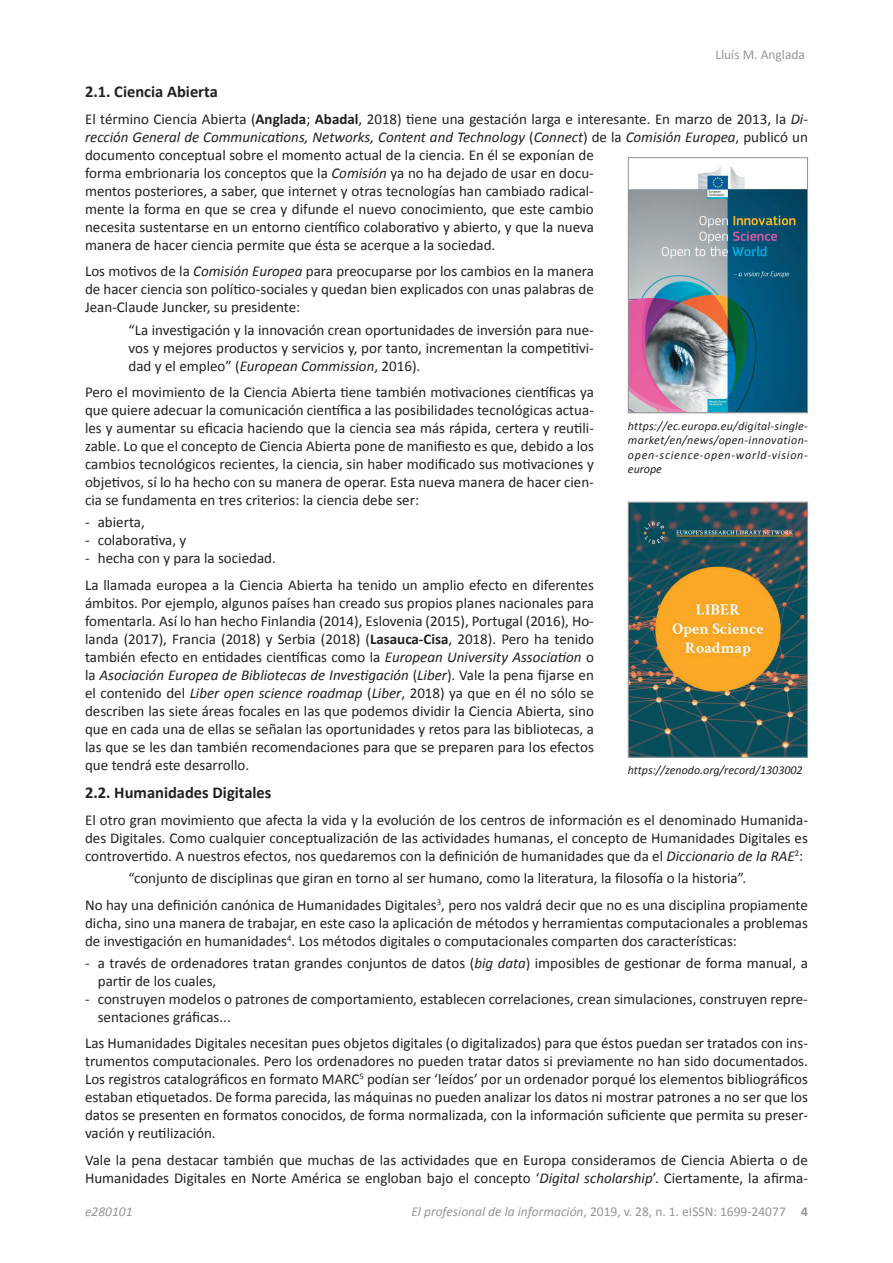
<style>
.page{position:relative;width:893px;height:1263px;background:#fff}
.page>*{position:absolute;margin:0;border:0;box-sizing:border-box;transform-origin:0 0}
.t1{font:700 16.5px "Calibri";color:#231f20}
.t2{font:15px/18px "Calibri";color:#231f20}
.t3{font:13.5px "Calibri";color:#939598}
.t4{font:italic 13.5px "Calibri";color:#939598}
.t5{font:italic 12px/14.4px "Calibri";letter-spacing:.03em;color:#231f20;text-align:justify}
.t6{font:italic 12px "Calibri";color:#231f20}
.s1{font-weight:700}
.s2{font-style:italic}
</style>
<div class="page">
<img style="left:630px;top:166px;width:176px;height:245px">
<div style="left:628px;top:157px;width:180px;height:256px;border:1px solid #939598"></div>
<img style="left:630px;top:504px;width:176px;height:252px">
<div style="left:628px;top:502px;width:180px;height:256px;border:1px solid #939598"></div>
<p class="t3" style="left:715px;top:46px;width:91px">Lluís M. Anglada</p>
<p class="t1" style="left:85px;top:81px;width:134px">2.1. Ciencia Abierta</p>
<p class="t2" style="left:85px;top:110px;width:724px">El término Ciencia Abierta (<span class="s1">Anglada</span>; <span class="s1">Abadal</span>, 2018) tiene una gestación larga e interesante. En marzo de 2013, la <span class="s2">Di&shy;rección General de Communications, Networks, Content and Technology</span> (<span class="s2">Connect</span>) de la <span class="s2">Comisión Europea</span>, publicó un documento conceptual sobre el momento actual de la ciencia. En él se exponían de<br>forma embrionaria los conceptos que la <span class="s2">Comisión</span> ya no ha dejado de usar en docu-<br>mentos posteriores, a saber, que internet y otras tecnologías han cambiado radical-<br>mente la forma en que se crea y difunde el nuevo conocimiento, que este cambio<br>necesita sustentarse en un entorno científico colaborativo y abierto, y que la nueva<br>manera de hacer ciencia permite que ésta se acerque a la sociedad.</p>
<p class="t2" style="left:85px;top:262px;width:510px;text-align:justify">Los motivos de la <span class="s2">Comisión Europea</span> para preocuparse por los cambios en la manera de hacer ciencia son político-sociales y quedan bien explicados con unas palabras de Jean-Claude Juncker, su presidente:</p>
<p class="t2" style="left:129px;top:321px;width:467px;text-align:justify">“La investigación y la innovación crean oportunidades de inversión para nue&shy;vos y mejores productos y servicios y, por tanto, incrementan la competitivi&shy;dad y el empleo” (<span class="s2">European Commission</span>, 2016).</p>
<p class="t2" style="left:85px;top:383px;width:510px;text-align:justify">Pero el movimiento de la Ciencia Abierta tiene también motivaciones científicas ya que quiere adecuar la comunicación científica a las posibilidades tecnológicas actua&shy;les y aumentar su eficacia haciendo que la ciencia sea más rápida, certera y reutili&shy;zable. Lo que el concepto de Ciencia Abierta pone de manifiesto es que, debido a los cambios tecnológicos recientes, la ciencia, sin haber modificado sus motivaciones y objetivos, sí lo ha hecho con su manera de operar. Esta nueva manera de hacer cien&shy;cia se fundamenta en tres criterios: la ciencia debe ser:</p>
<p class="t2" style="left:85px;top:513px;width:61px">- abierta,</p>
<p class="t2" style="left:85px;top:531px;width:103px">- colaborativa, y</p>
<p class="t2" style="left:85px;top:545px;width:510px;line-height:26.5px">- hecha con y para la sociedad.<br>La llamada europea a la Ciencia Abierta ha tenido un amplio efecto en diferentes</p>
<p class="t2" style="left:85px;top:594px;width:510px;text-align:justify">ámbitos. Por ejemplo, algunos países han creado sus propios planes nacionales para fomentarla. Así lo han hecho Finlandia (2014), Eslovenia (2015), Portugal (2016), Ho&shy;landa (2017), Francia (2018) y Serbia (2018) (<span class="s1">Lasauca-Cisa</span>, 2018). Pero ha tenido también efecto en entidades científicas como la <span class="s2">European University Association</span> o la <span class="s2">Asociación Europea de Bibliotecas de Investigación</span> (<span class="s2">Liber</span>). Vale la pena fijarse en el contenido del <span class="s2">Liber open science roadmap</span> (<span class="s2">Liber</span>, 2018) ya que en él no sólo se describen las siete áreas focales en las que podemos dividir la Ciencia Abierta, sino que en cada una de ellas se señalan las oportunidades y retos para las bibliotecas, a las que se les dan también recomendaciones para que se preparen para los efectos que tendrá este desarrollo.</p>
<p class="t1" style="left:85px;top:782px;width:188px">2.2. Humanidades Digitales</p>
<p class="t2" style="left:85px;top:811px;width:724px;text-align:justify">El otro gran movimiento que afecta la vida y la evolución de los centros de información es el denominado Humanida&shy;des Digitales. Como cualquier conceptualización de las actividades humanas, el concepto de Humanidades Digitales es controvertido. A nuestros efectos, nos quedaremos con la definición de humanidades que da el <span class="s2">Diccionario de la RAE</span><sup>2</sup>:</p>
<p class="t2" style="left:85px;top:865px;width:724px;line-height:26.5px;text-indent:44px">“conjunto de disciplinas que giran en torno al ser humano, como la literatura, la filosofía o la historia”.<br>No hay una definición canónica de Humanidades Digitales<sup>3</sup>, pero nos valdrá decir que no es una disciplina propiamente</p>
<p class="t2" style="left:85px;top:914px;width:724px">dicha, sino una manera de trabajar, en este caso la aplicación de métodos y herramientas computacionales a problemas de investigación en humanidades<sup>4</sup>. Los métodos digitales o computacionales comparten dos características:</p>
<p class="t2" style="left:98px;top:954px;width:712px;text-indent:-13px">- a través de ordenadores tratan grandes conjuntos de datos (<span class="s2">big data</span>) imposibles de gestionar de forma manual, a partir de los cuales,</p>
<p class="t2" style="left:98px;top:990px;width:712px;text-indent:-13px">- construyen modelos o patrones de comportamiento, establecen correlaciones, crean simulaciones, construyen repre&shy;sentaciones gráficas...</p>
<p class="t2" style="left:85px;top:1034px;width:724px;text-align:justify">Las Humanidades Digitales necesitan pues objetos digitales (o digitalizados) para que éstos puedan ser tratados con ins&shy;trumentos computacionales. Pero los ordenadores no pueden tratar datos si previamente no han sido documentados.<br>Los registros catalográficos en formato MARC<sup>5</sup> podían ser ‘leídos’ por un ordenador porqué los elementos bibliográficos estaban etiquetados. De forma parecida, las máquinas no pueden analizar los datos ni mostrar patrones a no ser que los datos se presenten en formatos conocidos, de forma normalizada, con la información suficiente que permita su preser&shy;vación y reutilización.</p>
<p class="t2" style="left:85px;top:1151px;width:724px">Vale la pena destacar también que muchas de las actividades que en Europa consideramos de Ciencia Abierta o de<br>Humanidades Digitales en Norte América se engloban bajo el concepto ‘<span class="s2">Digital scholarship</span>’. Ciertamente, la afirma-</p>
<p class="t5" style="left:628px;top:418px;width:181px">https://ec.europa.eu/digital-single&shy;market/en/news/open-innovation&shy;open-science-open-world-vision&shy;europe</p>
<p class="t6" style="left:628px;top:762px;width:176px">https://zenodo.org/record/1303002</p>
<p class="t4" style="left:85px;top:1202px;width:49px">e280101</p>
<p class="t3" style="left:411px;top:1203px;width:398px"><span class="s2">El profesional de la información</span>, 2019, v. 28, n. 1. eISSN: 1699-24077 <span class="s1">4</span></p>
</div>
